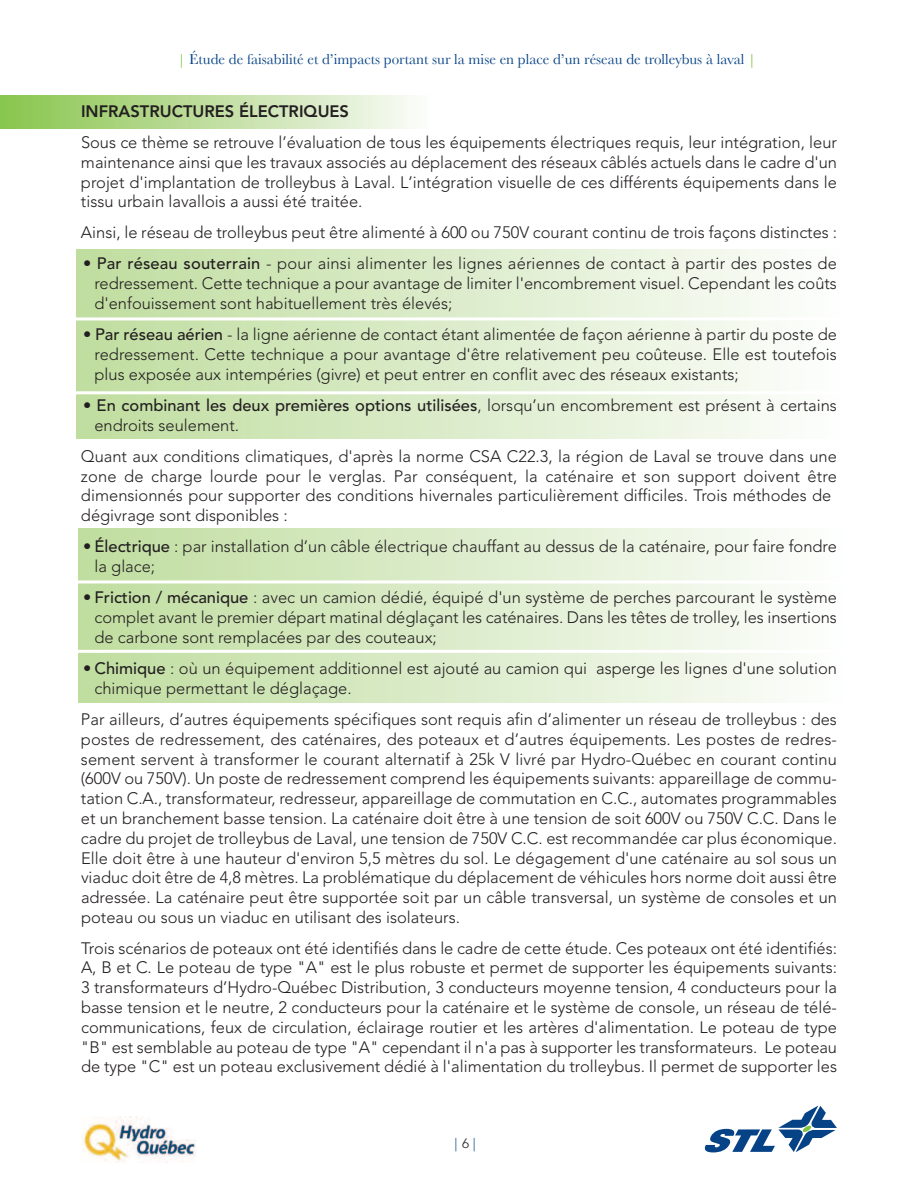
<style>
.page{position:relative;width:918px;height:1188px;background:#fff}
.page>*{position:absolute;margin:0;border:0;box-sizing:border-box;transform-origin:0 0}
.t1{font:300 16.5px/19.8px "Avenir";color:#231f20;text-align:justify}
.t2{font:800 16.5px "Avenir";color:#231f20}
.t3{font:15px "Baskerville";color:#054286}
.t4{font:300 13.5px "Avenir";color:#054286}
.s1{color:#83c447}
.s2{font-weight:500}
.s3{color:#231f20}
</style>
<div class="page">
<div style="left:77px;top:250px;width:763px;height:189px;background:linear-gradient(to right,#bfdd9f,#fcfdfc)"></div>
<hr style="left:68px;top:317px;width:786px;height:3px;background:#fff">
<hr style="left:68px;top:391px;width:786px;height:3px;background:#fff">
<div style="left:78px;top:529px;width:763px;height:174px;background:linear-gradient(to right,#bfdd9f,#fcfdfb)"></div>
<div style="left:0;top:96px;width:429px;height:32px;background:linear-gradient(to right,#89c44d,#fbfbf9)"></div>
<svg style="left:705px;top:1105px;width:132px;height:47px"></svg>
<img style="left:81px;top:1117px;width:115px;height:46px">
<hr style="left:69px;top:580px;width:787px;height:3px;background:#fff">
<hr style="left:69px;top:650px;width:787px;height:3px;background:#fff">
<p class="t3" style="left:178px;top:51px;width:580px"><span class="s1">|</span> Étude de faisabilité et d’impacts portant sur la mise en place d’un réseau de trolleybus à laval <span class="s1">|</span></p>
<p class="t2" style="left:81px;top:105px;width:270px">INFRASTRUCTURES ÉLECTRIQUES</p>
<p class="t1" style="left:81px;top:134px;width:758px">Sous ce thème se retrouve l’évaluation de tous les équipements électriques requis, leur intégration, leur maintenance ainsi que les travaux associés au déplacement des réseaux câblés actuels dans le cadre d'un projet d'implantation de trolleybus à Laval. L’intégration visuelle de ces différents équipements dans le tissu urbain lavallois a aussi été traitée.</p>
<p class="t1" style="left:81px;top:224px;width:758px">Ainsi, le réseau de trolleybus peut être alimenté à 600 ou 750V courant continu de trois façons distinctes :</p>
<p class="t1" style="left:94px;top:254px;width:744px;line-height:20.2px;text-indent:-11px">• <span class="s2">Par réseau souterrain</span> - pour ainsi alimenter les lignes aériennes de contact à partir des postes de redressement. Cette technique a pour avantage de limiter l'encombrement visuel. Cependant les coûts d'enfouissement sont habituellement très élevés;</p>
<p class="t1" style="left:94px;top:325px;width:744px;line-height:20.2px;text-indent:-11px">• <span class="s2">Par réseau aérien</span> - la ligne aérienne de contact étant alimentée de façon aérienne à partir du poste de redressement. Cette technique a pour avantage d'être relativement peu coûteuse. Elle est toutefois plus exposée aux intempéries (givre) et peut entrer en conflit avec des réseaux existants;</p>
<p class="t1" style="left:94px;top:396px;width:744px;line-height:20.5px;text-indent:-11px">• <span class="s2">En combinant les deux premières options utilisées</span>, lorsqu’un encombrement est présent à certains endroits seulement.</p>
<p class="t1" style="left:81px;top:447px;width:758px;text-align:left">Quant aux conditions climatiques, d'après la norme CSA C22.3, la région de Laval se trouve dans une zone de charge lourde pour le verglas. Par conséquent, la caténaire et son support doivent être dimensionnés pour supporter des conditions hivernales particulièrement difficiles. Trois méthodes de dégivrage sont disponibles :</p>
<p class="t1" style="left:94px;top:537px;width:744px;line-height:20.5px;text-indent:-11px">• <span class="s2">Électrique</span> : par installation d’un câble électrique chauffant au dessus de la caténaire, pour faire fondre la glace;</p>
<p class="t1" style="left:94px;top:588px;width:744px;line-height:20.2px;text-indent:-11px">• <span class="s2">Friction / mécanique</span> : avec un camion dédié, équipé d'un système de perches parcourant le système complet avant le premier départ matinal déglaçant les caténaires. Dans les têtes de trolley, les insertions de carbone sont remplacées par des couteaux;</p>
<p class="t1" style="left:94px;top:659px;width:744px;line-height:20.5px;text-indent:-11px">• <span class="s2">Chimique</span> : où un équipement additionnel est ajouté au camion qui asperge les lignes d'une solution chimique permettant le déglaçage.</p>
<p class="t1" style="left:81px;top:711px;width:758px">Par ailleurs, d’autres équipements spécifiques sont requis afin d’alimenter un réseau de trolleybus : des postes de redressement, des caténaires, des poteaux et d’autres équipements. Les postes de redres&shy;sement servent à transformer le courant alternatif à 25k V livré par Hydro-Québec en courant continu (600V ou 750V). Un poste de redressement comprend les équipements suivants: appareillage de commu&shy;tation C.A., transformateur, redresseur, appareillage de commutation en C.C., automates programmables et un branchement basse tension. La caténaire doit être à une tension de soit 600V ou 750V C.C. Dans le cadre du projet de trolleybus de Laval, une tension de 750V C.C. est recommandée car plus économique.<br>Elle doit être à une hauteur d'environ 5,5 mètres du sol. Le dégagement d'une caténaire au sol sous un viaduc doit être de 4,8 mètres. La problématique du déplacement de véhicules hors norme doit aussi être adressée. La caténaire peut être supportée soit par un câble transversal, un système de consoles et un poteau ou sous un viaduc en utilisant des isolateurs.</p>
<p class="t1" style="left:81px;top:939px;width:758px">Trois scénarios de poteaux ont été identifiés dans le cadre de cette étude. Ces poteaux ont été identifiés:<br>A, B et C. Le poteau de type "A" est le plus robuste et permet de supporter les équipements suivants:<br>3 transformateurs d’Hydro-Québec Distribution, 3 conducteurs moyenne tension, 4 conducteurs pour la basse tension et le neutre, 2 conducteurs pour la caténaire et le système de console, un réseau de télé&shy;communications, feux de circulation, éclairage routier et les artères d'alimentation. Le poteau de type "B" est semblable au poteau de type "A" cependant il n'a pas à supporter les transformateurs. Le poteau de type "C" est un poteau exclusivement dédié à l'alimentation du trolleybus. Il permet de supporter les</p>
<p class="t4" style="left:454px;top:1137px;width:23px">|<span class="s3">6</span>|</p>
</div>
